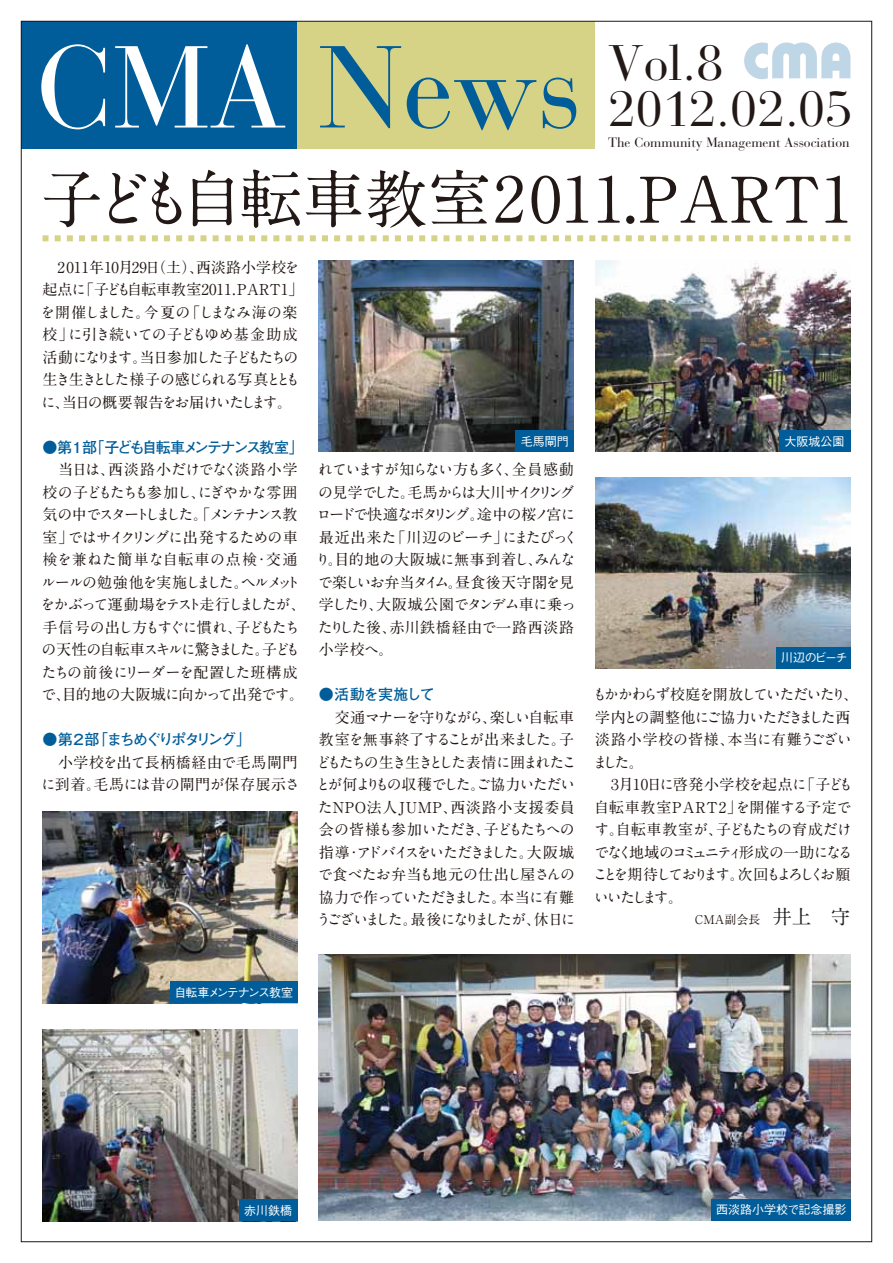
<style>
.page{position:relative;width:893px;height:1263px;background:#fff}
.page>*{position:absolute;margin:0;border:0;box-sizing:border-box;transform-origin:0 0}
.t1{font:115.5px "Bauer Bodoni Std";color:#005d9a}
.t2{font:700 63px "A1 Mincho Std";color:#221815}
.t3{font:49.5px/46.5px "Bauer Bodoni Std";color:#221815}
.t4{font:700 15px/22.5px "A1 Mincho Std";letter-spacing:-.07em;color:#221815}
.t5{font:700 15px/22.5px "A1 Mincho Std";letter-spacing:-.09em;color:#221815}
.t6{font:700 15px/22.5px "A1 Mincho Std";letter-spacing:-.05em;color:#221815}
.t7{font:700 15px "Futo Go B101 Pro";letter-spacing:-.13em;color:#005d9a}
.t8{font:700 15px/22.5px "A1 Mincho Std";letter-spacing:.01em;color:#221815}
.t9{font:700 15px "Futo Go B101 Pro";letter-spacing:-.05em;color:#005d9a}
.t10{font:13.5px "Bauer Bodoni Std";color:#221815}
.t11{font:500 12px "Gothic BBB Pro";color:#fff}
.t12{font:700 12px "A1 Mincho Std";letter-spacing:-.095em;color:#221815}
.t13{font:500 12px "Gothic BBB Pro";letter-spacing:-.11em;color:#fff}
.s1{color:#fff}
.s2{font-size:19.5px;color:#221f20}
</style>
<div class="page">
<svg style="left:43px;top:235px;width:807px;height:6px"></svg>
<div style="left:21px;top:21px;width:277px;height:128px;background:#005d9a"></div>
<div style="left:298px;top:21px;width:297px;height:128px;background:#d6d286"></div>
<svg style="left:744px;top:43px;width:106px;height:36px"></svg>
<img style="left:319px;top:954px;width:531px;height:266px">
<img style="left:595px;top:477px;width:255px;height:191px">
<img style="left:595px;top:261px;width:255px;height:191px">
<img style="left:42px;top:812px;width:256px;height:191px">
<img style="left:319px;top:261px;width:255px;height:191px">
<img style="left:42px;top:1030px;width:256px;height:191px">
<div style="left:170px;top:982px;width:128px;height:21px;background:#005d9a"></div>
<div style="left:239px;top:1200px;width:59px;height:21px;background:#005d9a"></div>
<div style="left:711px;top:1199px;width:139px;height:21px;background:#005d9a"></div>
<div style="left:776px;top:647px;width:74px;height:21px;background:#005d9a"></div>
<div style="left:779px;top:431px;width:71px;height:21px;background:#005d9a"></div>
<div style="left:516px;top:431px;width:58px;height:21px;background:#005d9a"></div>
<h1 class="t1" style="left:36px;top:19px;width:547px"><span class="s1">CMA</span> News</h1>
<h3 class="t3" style="left:608px;top:40px;width:246px">Vol.8<br>2012.02.05</h3>
<p class="t10" style="left:608px;top:135px;width:243px">The Community Management Association</p>
<h2 class="t2" style="left:40px;top:148px;width:813px">子ども自転車教室2011.PART1</h2>
<p class="t4" style="left:41px;top:254px;width:264px">　2011年10月29日（土）、西淡路小学校を起点に「子ども自転車教室2011．PART1」を開催しました。今夏の「しまなみ海の楽校」に引き続いての子どもゆめ基金助成活動になります。当日参加した子どもたちの生き生きとした様子の感じられる写真とともに、当日の概要報告をお届けいたします。</p>
<p class="t7" style="left:43px;top:435px;width:263px">●第１部「子ども自転車メンテナンス教室」</p>
<p class="t4" style="left:41px;top:456px;width:267px">　当日は、西淡路小だけでなく淡路小学校の子どもたちも参加し、にぎやかな雰囲気の中でスタートしました。「メンテナンス教室」ではサイクリングに出発するための車検を兼ねた簡単な自転車の点検・交通ルールの勉強他を実施しました。ヘルメットをかぶって運動場をテスト走行しましたが、手信号の出し方もすぐに慣れ、子どもたちの天性の自転車スキルに驚きました。子どもたちの前後にリーダーを配置した班構成で、目的地の大阪城に向かって出発です。</p>
<p class="t7" style="left:43px;top:728px;width:210px">●第２部「まちめぐりポタリング」</p>
<p class="t8" style="left:41px;top:749px;width:260px">　小学校を出て長柄橋経由で毛馬閘門に到着。毛馬には昔の閘門が保存展示さ</p>
<p class="t11" style="left:521px;top:431px;width:49px">毛馬閘門</p>
<p class="t11" style="left:784px;top:431px;width:61px">大阪城公園</p>
<p class="t6" style="left:316px;top:456px;width:264px">れていますが知らない方も多く、全員感動の見学でした。毛馬からは大川サイクリングロードで快適なポタリング。途中の桜ノ宮に最近出来た「川辺のビーチ」にまたびっくり。目的地の大阪城に無事到着し、みんなで楽しいお弁当タイム。昼食後天守閣を見学したり、大阪城公園でタンデム車に乗ったりした後、赤川鉄橋経由で一路西淡路小学校へ。</p>
<p class="t9" style="left:319px;top:683px;width:117px">●活動を実施して</p>
<p class="t4" style="left:316px;top:704px;width:262px">　交通マナーを守りながら、楽しい自転車教室を無事終了することが出来ました。子どもたちの生き生きとした表情に囲まれたことが何よりもの収穫でした。ご協力いただいたNPO法人JUMP、西淡路小支援委員会の皆様も参加いただき、子どもたちへの指導・アドバイスをいただきました。大阪城で食べたお弁当も地元の仕出し屋さんの協力で作っていただきました。本当に有難うございました。最後になりましたが、休日に</p>
<p class="t11" style="left:781px;top:648px;width:68px">川辺のビーチ</p>
<p class="t5" style="left:592px;top:681px;width:268px">もかかわらず校庭を開放していただいたり、学内との調整他にご協力いただきました西淡路小学校の皆様、本当に有難うございました。<br>　３月10日に啓発小学校を起点に「子ども自転車教室PART2」を開催する予定です。自転車教室が、子どもたちの育成だけでなく地域のコミュニティ形成の一助になることを期待しております。次回もよろしくお願いいたします。</p>
<p class="t12" style="left:693px;top:910px;width:159px">ＣＭＡ副会長　<span class="s2">井上　守</span></p>
<p class="t13" style="left:174px;top:983px;width:120px">自転車メンテナンス教室</p>
<p class="t11" style="left:244px;top:1200px;width:49px">赤川鉄橋</p>
<p class="t11" style="left:716px;top:1200px;width:132px">西淡路小学校で記念撮影</p>
</div>
